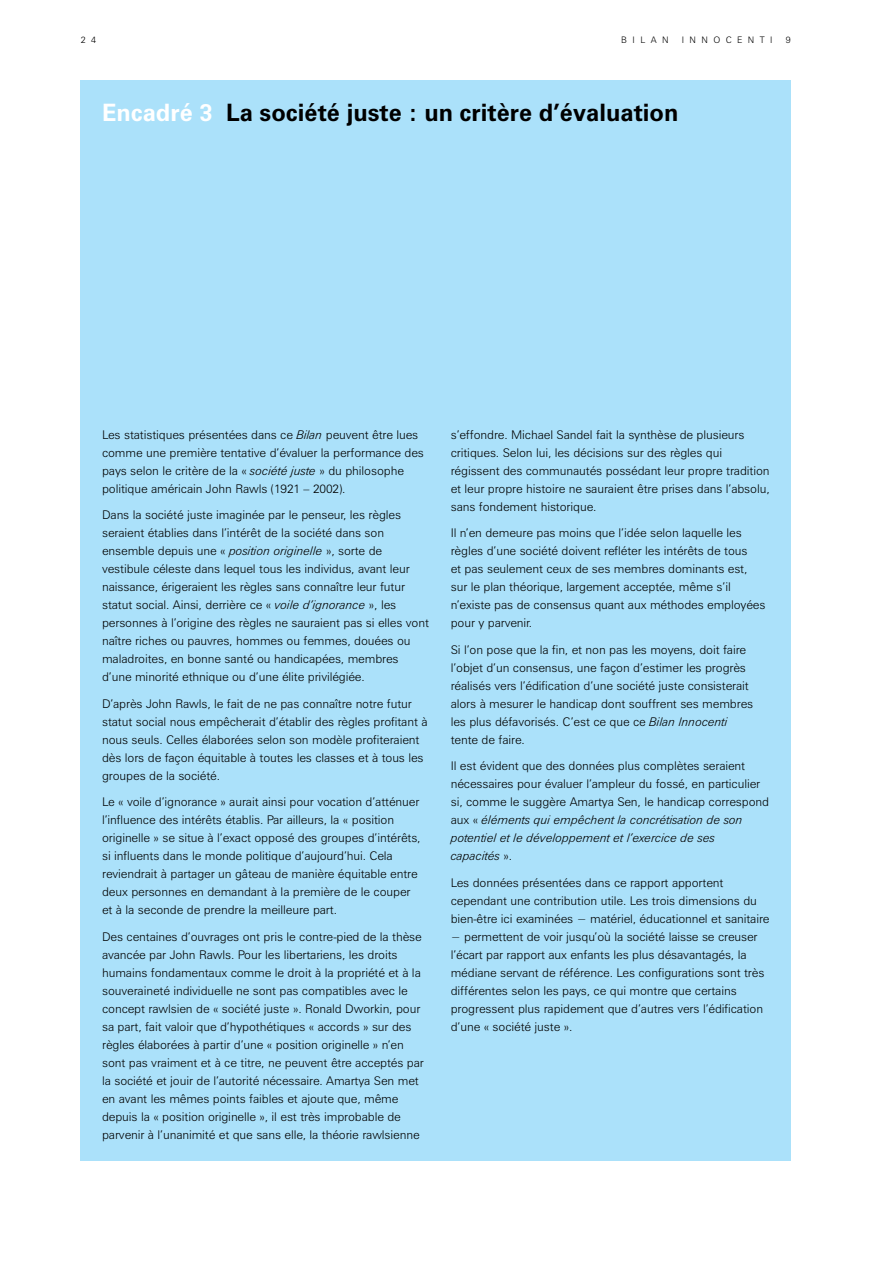
<style>
.page{position:relative;width:893px;height:1263px;background:#fff}
.page>*{position:absolute;margin:0;border:0;box-sizing:border-box;transform-origin:0 0}
.t1{font:700 24px "Zurich BT";color:#000}
.t2{font:300 12px/18px "Zurich BT";letter-spacing:-.01em;color:#000}
.t3{font:300 9px "Zurich BT";color:#000}
.s1{color:#fff}
.s2{font-style:italic}
</style>
<div class="page">
<div style="left:81px;top:81px;width:710px;height:1080px;background:#abe1fa"></div>
<p class="t3" style="left:81px;top:34px;width:17px">2 4</p>
<p class="t3" style="left:621px;top:34px;width:21px">B ilan</p>
<p class="t3" style="left:682px;top:34px;width:19px">I nnocenti</p>
<p class="t3" style="left:786px;top:34px;width:6px">9</p>
<h1 class="t1" style="left:102px;top:98px;width:578px"><span class="s1">Encadré 3</span> La société juste : un critère d’évaluation</h1>
<p class="t2" style="left:102px;top:425px;width:323px">Les statistiques présentées dans ce <span class="s2">Bilan</span> peuvent être lues comme une première tentative d’évaluer la performance des pays selon le critère de la « <span class="s2">société juste</span> » du philosophe politique américain John Rawls (1921 – 2002).</p>
<p class="t2" style="left:102px;top:506px;width:328px">Dans la société juste imaginée par le penseur, les règles seraient établies dans l’intérêt de la société dans son ensemble depuis une « <span class="s2">position originelle</span> », sorte de vestibule céleste dans lequel tous les individus, avant leur naissance, érigeraient les règles sans connaître leur futur statut social. Ainsi, derrière ce « <span class="s2">voile d’ignorance</span> », les personnes à l’origine des règles ne sauraient pas si elles vont naître riches ou pauvres, hommes ou femmes, douées ou maladroites, en bonne santé ou handicapées, membres d’une minorité ethnique ou d’une élite privilégiée.</p>
<p class="t2" style="left:102px;top:694px;width:327px">D’après John Rawls, le fait de ne pas connaître notre futur statut social nous empêcherait d’établir des règles profitant à nous seuls. Celles élaborées selon son modèle profiteraient dès lors de façon équitable à toutes les classes et à tous les groupes de la société.</p>
<p class="t2" style="left:102px;top:793px;width:320px">Le « voile d’ignorance » aurait ainsi pour vocation d’atténuer l’influence des intérêts établis. Par ailleurs, la « position originelle » se situe à l’exact opposé des groupes d’intérêts, si influents dans le monde politique d’aujourd’hui. Cela reviendrait à partager un gâteau de manière équitable entre deux personnes en demandant à la première de le couper et à la seconde de prendre la meilleure part.</p>
<p class="t2" style="left:102px;top:927px;width:323px">Des centaines d’ouvrages ont pris le contre-pied de la thèse avancée par John Rawls. Pour les libertariens, les droits humains fondamentaux comme le droit à la propriété et à la souveraineté individuelle ne sont pas compatibles avec le concept rawlsien de « société juste ». Ronald Dworkin, pour sa part, fait valoir que d’hypothétiques « accords » sur des règles élaborées à partir d’une « position originelle » n’en sont pas vraiment et à ce titre, ne peuvent être acceptés par la société et jouir de l’autorité nécessaire. Amartya Sen met en avant les mêmes points faibles et ajoute que, même depuis la « position originelle », il est très improbable de parvenir à l’unanimité et que sans elle, la théorie rawlsienne</p>
<p class="t2" style="left:451px;top:425px;width:320px">s’effondre. Michael Sandel fait la synthèse de plusieurs critiques. Selon lui, les décisions sur des règles qui régissent des communautés possédant leur propre tradition et leur propre histoire ne sauraient être prises dans l’absolu, sans fondement historique.</p>
<p class="t2" style="left:451px;top:524px;width:316px">Il n’en demeure pas moins que l’idée selon laquelle les règles d’une société doivent refléter les intérêts de tous<br>et pas seulement ceux de ses membres dominants est, sur le plan théorique, largement acceptée, même s’il n’existe pas de consensus quant aux méthodes employées pour y parvenir.</p>
<p class="t2" style="left:451px;top:640px;width:304px">Si l’on pose que la fin, et non pas les moyens, doit faire l’objet d’un consensus, une façon d’estimer les progrès réalisés vers l’édification d’une société juste consisterait alors à mesurer le handicap dont souffrent ses membres les plus défavorisés. C’est ce que ce <span class="s2">Bilan Innocenti </span>tente de faire.</p>
<p class="t2" style="left:451px;top:757px;width:320px">Il est évident que des données plus complètes seraient nécessaires pour évaluer l’ampleur du fossé, en particulier si, comme le suggère Amartya Sen, le handicap correspond aux « <span class="s2">éléments qui empêchent la concrétisation de son potentiel et le développement et l’exercice de ses<br>capacités</span> ».</p>
<p class="t2" style="left:451px;top:873px;width:320px">Les données présentées dans ce rapport apportent cependant une contribution utile. Les trois dimensions du bien-être ici examinées − matériel, éducationnel et sanitaire − permettent de voir jusqu’où la société laisse se creuser l’écart par rapport aux enfants les plus désavantagés, la médiane servant de référence. Les configurations sont très différentes selon les pays, ce qui montre que certains progressent plus rapidement que d’autres vers l’édification d’une « société juste ».</p>
</div>
